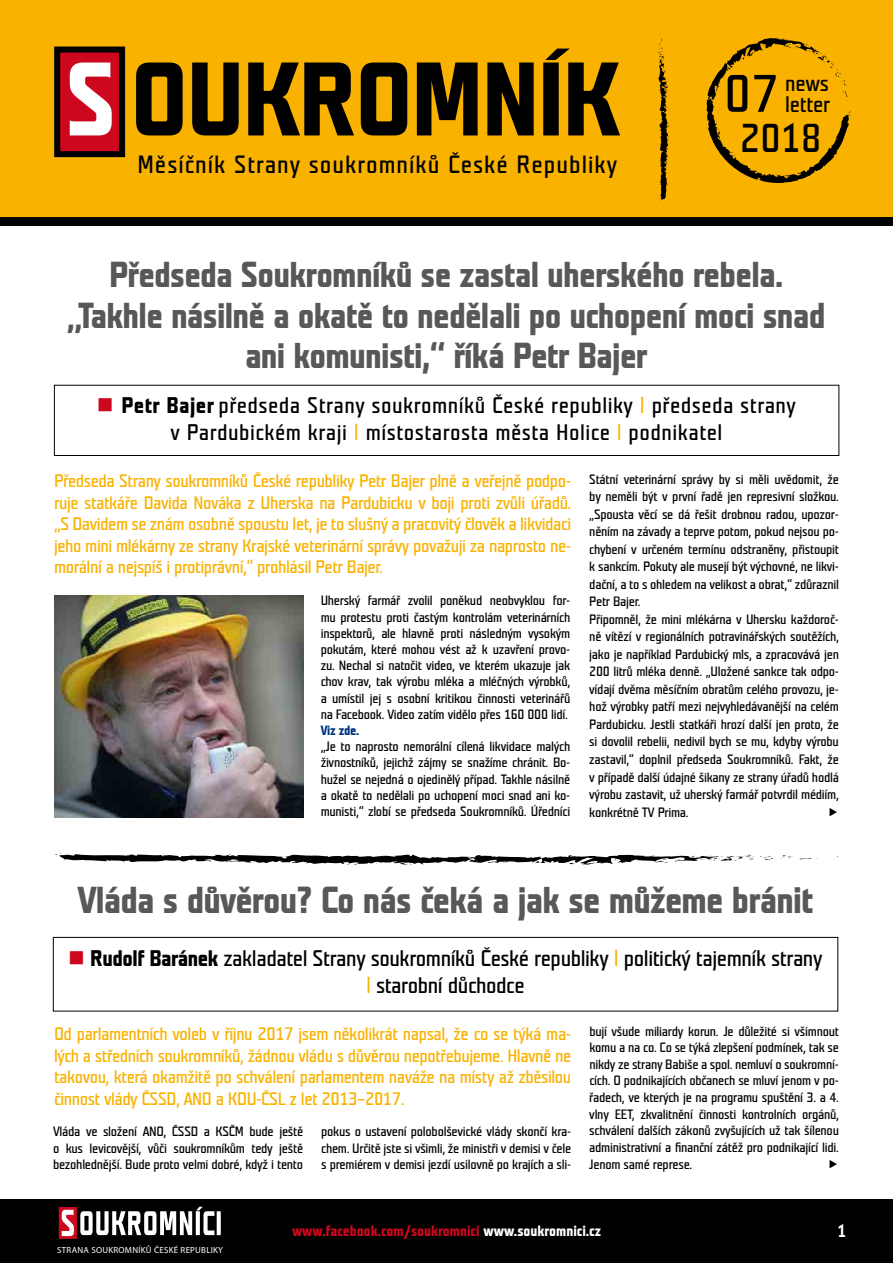
<style>
.page{position:relative;width:893px;height:1263px;background:#fff}
.page>*{position:absolute;margin:0;border:0;box-sizing:border-box;transform-origin:0 0}
.t1{font:700 104.25px "Teuton Normal CE";letter-spacing:-.02em;color:#000}
.t2{font:52.65px "Teuton Normal CE";color:#000}
.t3{font:40.05px "Teuton Normal CE";color:#000}
.t4{font:700 37.5px "Teuton Normal CE";letter-spacing:-.02em;color:#58585a}
.t5{font:700 36px/40.5px "Teuton Normal CE";letter-spacing:-.02em;color:#58585a;text-align:center}
.t6{font:24.9px "Teuton Normal CE";letter-spacing:.04em;color:#000}
.t7{font:22.5px/27px "Teuton Normal CE";letter-spacing:.02em;color:#000;text-align:center}
.t8{font:22.5px/27px "Teuton Normal CE";letter-spacing:-.02em;color:#000;text-align:center}
.t9{font:22.5px/21.6px "Teuton Normal CE";letter-spacing:-.01em;color:#000}
.t10{font:18px/21.6px "Teuton Normal CE";letter-spacing:-.025em;color:#f9b200;text-align:justify}
.t11{font:18px "Teuton Fett";color:#fff}
.t12{font:700 15px "Teuton Normal CE";color:#cd071e}
.t13{font:13.5px/17.5px "Teuton Normal CE";letter-spacing:-.02em;color:#000;text-align:justify}
.t14{font:700 13.5px "Teuton Normal CE";letter-spacing:-.02em;color:#003882}
.t15{font:8.85px "Myriad Pro";letter-spacing:.03em;color:#fff}
.s1{color:#fff}
.s2{color:#cd071e}
.s3{font-weight:700}
.s4{font-family:"Norma Zlin Hxx CE";color:#f9b200}
</style>
<div class="page">
<div style="left:54px;top:385px;width:785px;height:71px;border:1px solid #000"></div>
<svg style="left:780px;top:855px;width:38px;height:5px"></svg>
<svg style="left:55px;top:853px;width:718px;height:12px"></svg>
<div style="left:0;top:0;width:893px;height:225px;background:#f9b200"></div>
<div style="left:0;top:217px;width:893px;height:8px;background:#000"></div>
<div style="left:57px;top:50px;width:65px;height:104px;background:#cd071e"></div>
<div style="left:54px;top:47px;width:71px;height:110px;border:6px solid #000"></div>
<svg style="left:658px;top:33px;width:11px;height:168px"></svg>
<div style="left:0;top:1199px;width:893px;height:64px;background:#000"></div>
<svg style="left:706px;top:38px;width:145px;height:145px"></svg>
<div style="left:58px;top:1206px;width:20px;height:34px;background:#cd071e"></div>
<div style="left:56px;top:1204px;width:23px;height:37px;border:2px solid #000"></div>
<svg style="left:62px;top:1210px;width:12px;height:26px"></svg>
<svg style="left:80px;top:1207px;width:141px;height:28px"></svg>
<img style="left:54px;top:596px;width:250px;height:221px">
<div style="left:53px;top:937px;width:785px;height:74px;border:1px solid #000"></div>
<h1 class="t1" style="left:66px;top:47px;width:556px"><span class="s1">S</span> oukromník</h1>
<h3 class="t6" style="left:137px;top:152px;width:481px">Měsíčník Strany soukromníků České Republiky</h3>
<h2 class="t2" style="left:724px;top:67px;width:56px">07</h2>
<h3 class="t9" style="left:785px;top:73px;width:47px">news letter</h3>
<h3 class="t3" style="left:740px;top:118px;width:84px">2018</h3>
<h3 class="t5" style="left:67px;top:256px;width:760px">Předseda Soukromníků se zastal uherského rebela. „Takhle násilně a okatě to nedělali po uchopení moci snad ani komunisti,“ říká Petr Bajer</h3>
<h3 class="t7" style="left:97px;top:393px;width:701px"><span class="s2">■</span> <span class="s3">Petr Bajer</span> předseda Strany soukromníků České republiky <span class="s4">|</span> předseda strany v Pardubickém kraji <span class="s4">|</span> místostarosta města Holice <span class="s4">|</span> podnikatel</h3>
<p class="t10" style="left:54px;top:471px;width:519px">Předseda Strany soukromníků České republiky Petr Bajer plně a veřejně podpo&shy;ruje statkáře Davida Nováka z Uherska na Pardubicku v boji proti zvůli úřadů. „S Davidem se znám osobně spoustu let, je to slušný a pracovitý člověk a likvidaci jeho mini mlékárny ze strany Krajské veterinární správy považuji za naprosto ne&shy;morální a nejspíš i protiprávní,“ prohlásil Petr Bajer.</p>
<p class="t13" style="left:321px;top:593px;width:251px;line-height:16.2px">Uherský farmář zvolil poněkud neobvyklou for&shy;mu protestu proti častým kontrolám veterinárních inspektorů, ale hlavně proti následným vysokým pokutám, které mohou vést až k uzavření provo&shy;zu. Nechal si natočit video, ve kterém ukazuje jak chov krav, tak výrobu mléka a mléčných výrobků, a umístil jej s osobní kritikou činnosti veterinářů na Facebook. Video zatím vidělo přes 160 000 lidí.</p>
<p class="t14" style="left:321px;top:723px;width:40px">Viz zde.</p>
<p class="t13" style="left:321px;top:739px;width:251px;line-height:16.2px">„Je to naprosto nemorální cílená likvidace malých živnostníků, jejichž zájmy se snažíme chránit. Bo&shy;hužel se nejedná o ojedinělý případ. Takhle násilně a okatě to nedělali po uchopení moci snad ani ko&shy;munisti,“ zlobí se předseda Soukromníků. Úředníci</p>
<p class="t13" style="left:589px;top:471px;width:251px;text-align:left">Státní veterinární správy by si měli uvědomit, že by neměli být v první řadě jen represivní složkou. „Spousta věcí se dá řešit drobnou radou, upozor&shy;něním na závady a teprve potom, pokud nejsou po&shy;chybení v určeném termínu odstraněny, přistoupit k sankcím. Pokuty ale musejí být výchovné, ne likvi&shy;dační, a to s ohledem na velikost a obrat,“ zdůraznil Petr Bajer.<br>Připomněl, že mini mlékárna v Uhersku každoroč&shy;ně vítězí v regionálních potravinářských soutěžích, jako je například Pardubický mls, a zpracovává jen 200 litrů mléka denně. „Uložené sankce tak odpo&shy;vídají dvěma měsíčním obratům celého provozu, je&shy;hož výrobky patří mezi nejvyhledávanější na celém Pardubicku. Jestli statkáři hrozí další jen proto, že si dovolil rebelii, nedivil bych se mu, kdyby výrobu zastavil,“ doplnil předseda Soukromníků. Fakt, že v případě další údajné šikany ze strany úřadů hodlá výrobu zastavit, už uherský farmář potvrdil médiím, konkrétně TV Prima.</p>
<h3 class="t4" style="left:78px;top:881px;width:737px">Vláda s důvěrou? Co nás čeká a jak se můžeme bránit</h3>
<h3 class="t8" style="left:68px;top:945px;width:756px"><span class="s2">■</span> <span class="s3">Rudolf Baránek</span> zakladatel Strany soukromníků České republiky <span class="s4">|</span> politický tajemník strany <span class="s4">|</span> starobní důchodce</h3>
<p class="t10" style="left:54px;top:1024px;width:519px">Od parlamentních voleb v říjnu 2017 jsem několikrát napsal, že co se týká ma&shy;lých a středních soukromníků, žádnou vládu s důvěrou nepotřebujeme. Hlavně ne takovou, která okamžitě po schválení parlamentem naváže na místy až zběsilou činnost vlády ČSSD, ANO a KDU-ČSL z let 2013–2017.</p>
<p class="t13" style="left:53px;top:1124px;width:252px;line-height:16.2px">Vláda ve složení ANO, ČSSD a KSČM bude ještě o kus levicovější, vůči soukromníkům tedy ještě bezohlednější. Bude proto velmi dobré, když i tento</p>
<p class="t13" style="left:321px;top:1124px;width:252px;line-height:16.2px">pokus o ustavení polobolševické vlády skončí kra&shy;chem. Určitě jste si všimli, že ministři v demisi v čele s premiérem v demisi jezdí usilovně po krajích a sli-</p>
<p class="t13" style="left:589px;top:1023px;width:251px;line-height:16.6px">bují všude miliardy korun. Je důležité si všimnout komu a na co. Co se týká zlepšení podmínek, tak se nikdy ze strany Babiše a spol. nemluví o soukromní&shy;cích. O podnikajících občanech se mluví jenom v po&shy;řadech, ve kterých je na programu spuštění 3. a 4. vlny EET, zkvalitnění činnosti kontrolních orgánů, schválení dalších zákonů zvyšujících už tak šílenou administrativní a finanční zátěž pro podnikající lidi.<br>Jenom samé represe.</p>
<p class="t15" style="left:57px;top:1245px;width:167px">STRANA SOUKROMNÍKŮ ČESKÉ REPUBLIKY</p>
<p class="t12" style="left:292px;top:1223px;width:310px">www.facebook.com/soukromnici <span class="s1">www.soukromnici.cz</span></p>
<h3 class="t11" style="left:837px;top:1222px;width:11px">1</h3>
</div>
